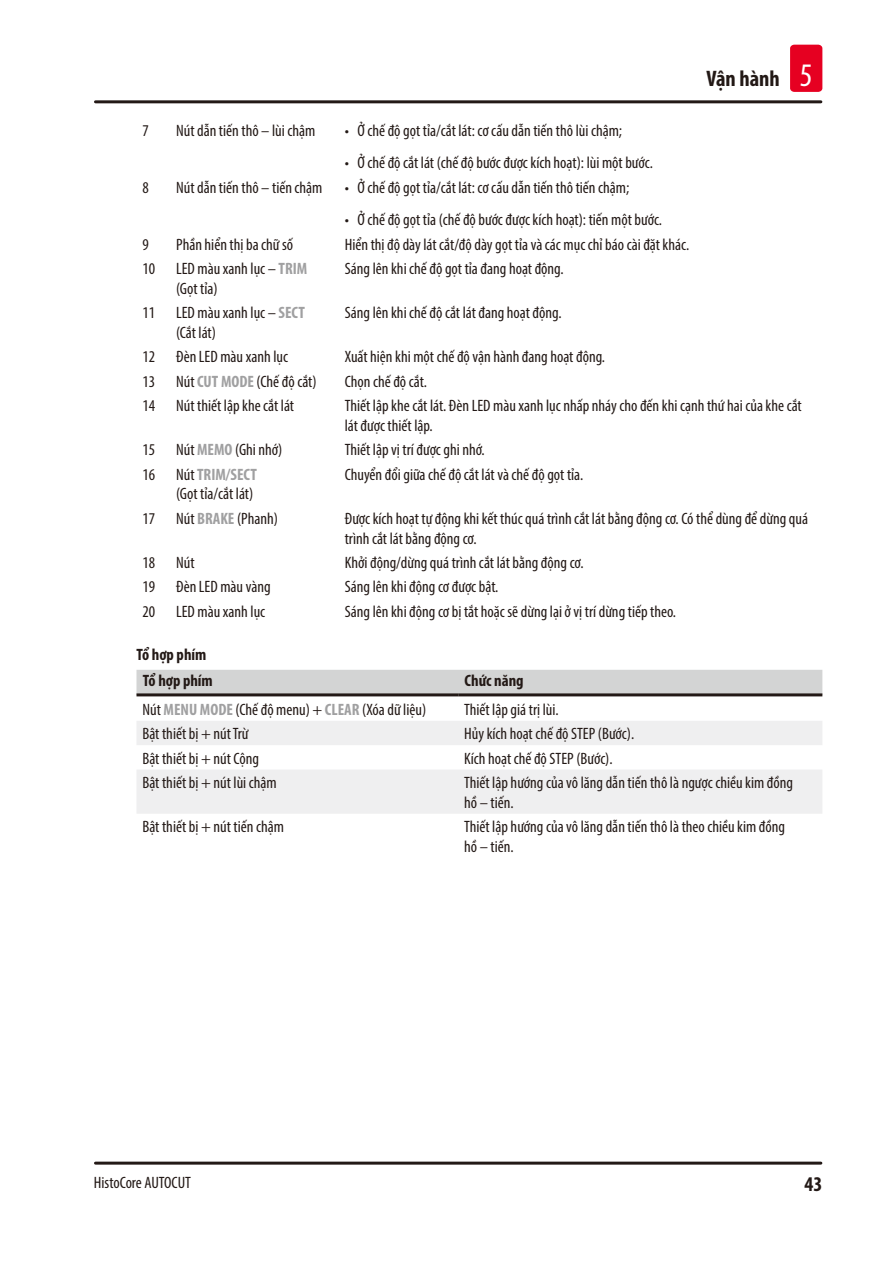
<style>
.page{position:relative;width:893px;height:1263px;background:#fff}
.page>*{position:absolute;margin:0;border:0;box-sizing:border-box;transform-origin:0 0}
.t1{font:700 condensed 22.5px "Myriad Pro";color:#231916}
.t2{font:700 condensed 21px "Myriad Pro";color:#231916}
.Table_text{font:condensed 16.5px/19.8px "Myriad Pro";color:#231916}
.Table_heading{font:700 condensed 16.5px "Myriad Pro";color:#231916}
.Subheading{font:700 condensed 16.5px "Myriad Pro";color:#231916}
.s1{font-weight:400;font-size:33px;color:#fff}
.s2{font-weight:700;color:#a0a0a1}
</style>
<div class="page">
<hr style="left:95px;top:100px;width:726px;height:3px;background:#231916">
<hr style="left:95px;top:1161px;width:726px;height:3px;background:#231916">
<div style="left:790px;top:45px;width:32px;height:47px;background:#e60021;border-radius:4px"></div>
<div style="left:136px;top:670px;width:686px;height:23px;background:#d3d4d4"></div>
<svg style="left:137px;top:721px;width:685px;height:93px;fill:#efeff0"></svg>
<hr style="left:136px;top:693px;width:322px;height:3px;background:#231916">
<hr style="left:458px;top:693px;width:364px;height:3px;background:#231916">
<h1 class="t1" style="left:706px;top:65px;width:108px">Vận hành <span class="s1">5</span></h1>
<p class="Table_text" style="left:142px;top:120px;width:8px">7</p>
<p class="Table_text" style="left:176px;top:120px;width:141px">Nút dẫn tiến thô – lùi chậm</p>
<p class="Table_text" style="left:345px;top:120px;width:279px">• Ở chế độ gọt tỉa/cắt lát: cơ cấu dẫn tiến thô lùi chậm;</p>
<p class="Table_text" style="left:345px;top:153px;width:310px">• Ở chế độ cắt lát (chế độ bước được kích hoạt): lùi một bước.</p>
<p class="Table_text" style="left:142px;top:177px;width:8px">8</p>
<p class="Table_text" style="left:176px;top:177px;width:148px">Nút dẫn tiến thô – tiến chậm</p>
<p class="Table_text" style="left:345px;top:177px;width:286px">• Ở chế độ gọt tỉa/cắt lát: cơ cấu dẫn tiến thô tiến chậm;</p>
<p class="Table_text" style="left:345px;top:210px;width:319px">• Ở chế độ gọt tỉa (chế độ bước được kích hoạt): tiến một bước.</p>
<p class="Table_text" style="left:142px;top:234px;width:8px">9</p>
<p class="Table_text" style="left:176px;top:234px;width:119px">Phần hiển thị ba chữ số</p>
<p class="Table_text" style="left:345px;top:234px;width:346px">Hiển thị độ dày lát cắt/độ dày gọt tỉa và các mục chỉ báo cài đặt khác.</p>
<p class="Table_text" style="left:142px;top:258px;width:14px">10</p>
<p class="Table_text" style="left:176px;top:258px;width:133px">LED màu xanh lục – <span class="s2">TRIM </span>(Gọt tỉa)</p>
<p class="Table_text" style="left:345px;top:258px;width:220px">Sáng lên khi chế độ gọt tỉa đang hoạt động.</p>
<p class="Table_text" style="left:142px;top:303px;width:14px">11</p>
<p class="Table_text" style="left:176px;top:303px;width:130px">LED màu xanh lục – <span class="s2">SECT </span>(Cắt lát)</p>
<p class="Table_text" style="left:345px;top:303px;width:218px">Sáng lên khi chế độ cắt lát đang hoạt động.</p>
<p class="Table_text" style="left:142px;top:347px;width:14px">12</p>
<p class="Table_text" style="left:176px;top:347px;width:113px">Đèn LED màu xanh lục</p>
<p class="Table_text" style="left:345px;top:347px;width:262px">Xuất hiện khi một chế độ vận hành đang hoạt động.</p>
<p class="Table_text" style="left:142px;top:371px;width:14px">13</p>
<p class="Table_text" style="left:176px;top:371px;width:142px">Nút <span class="s2">CUT MODE</span> (Chế độ cắt)</p>
<p class="Table_text" style="left:345px;top:371px;width:84px">Chọn chế độ cắt.</p>
<p class="Table_text" style="left:142px;top:396px;width:14px">14</p>
<p class="Table_text" style="left:176px;top:396px;width:120px">Nút thiết lập khe cắt lát</p>
<p class="Table_text" style="left:345px;top:396px;width:459px">Thiết lập khe cắt lát. Đèn LED màu xanh lục nhấp nháy cho đến khi cạnh thứ hai của khe cắt lát được thiết lập.</p>
<p class="Table_text" style="left:142px;top:440px;width:14px">15</p>
<p class="Table_text" style="left:176px;top:440px;width:108px">Nút <span class="s2">MEMO</span> (Ghi nhớ)</p>
<p class="Table_text" style="left:345px;top:440px;width:141px">Thiết lập vị trí được ghi nhớ.</p>
<p class="Table_text" style="left:142px;top:464px;width:14px">16</p>
<p class="Table_text" style="left:176px;top:464px;width:82px">Nút <span class="s2">TRIM/SECT </span>(Gọt tỉa/cắt lát)</p>
<p class="Table_text" style="left:345px;top:464px;width:240px">Chuyển đổi giữa chế độ cắt lát và chế độ gọt tỉa.</p>
<p class="Table_text" style="left:142px;top:508px;width:14px">17</p>
<p class="Table_text" style="left:176px;top:508px;width:103px">Nút <span class="s2">BRAKE</span> (Phanh)</p>
<p class="Table_text" style="left:345px;top:508px;width:465px">Được kích hoạt tự động khi kết thúc quá trình cắt lát bằng động cơ. Có thể dùng để dừng quá trình cắt lát bằng động cơ.</p>
<p class="Table_text" style="left:142px;top:552px;width:14px">18</p>
<p class="Table_text" style="left:176px;top:552px;width:20px">Nút</p>
<p class="Table_text" style="left:345px;top:552px;width:240px">Khởi động/dừng quá trình cắt lát bằng động cơ.</p>
<p class="Table_text" style="left:142px;top:577px;width:14px">19</p>
<p class="Table_text" style="left:176px;top:577px;width:96px">Đèn LED màu vàng</p>
<p class="Table_text" style="left:345px;top:577px;width:155px">Sáng lên khi động cơ được bật.</p>
<p class="Table_text" style="left:142px;top:601px;width:14px">20</p>
<p class="Table_text" style="left:176px;top:601px;width:91px">LED màu xanh lục</p>
<p class="Table_text" style="left:345px;top:601px;width:333px">Sáng lên khi động cơ bị tắt hoặc sẽ dừng lại ở vị trí dừng tiếp theo.</p>
<p class="Subheading" style="left:136px;top:644px;width:71px">Tổ hợp phím</p>
<p class="Table_heading" style="left:143px;top:671px;width:71px">Tổ hợp phím</p>
<p class="Table_heading" style="left:465px;top:671px;width:61px">Chức năng</p>
<p class="Table_text" style="left:142px;top:699px;width:285px">Nút <span class="s2">MENU MODE</span> (Chế độ menu) + <span class="s2">CLEAR</span> (Xóa dữ liệu)</p>
<p class="Table_text" style="left:464px;top:699px;width:96px">Thiết lập giá trị lùi.</p>
<p class="Table_text" style="left:142px;top:724px;width:107px">Bật thiết bị + nút Trừ</p>
<p class="Table_text" style="left:464px;top:724px;width:172px">Hủy kích hoạt chế độ STEP (Bước).</p>
<p class="Table_text" style="left:142px;top:748px;width:118px">Bật thiết bị + nút Cộng</p>
<p class="Table_text" style="left:464px;top:748px;width:150px">Kích hoạt chế độ STEP (Bước).</p>
<p class="Table_text" style="left:142px;top:772px;width:136px">Bật thiết bị + nút lùi chậm</p>
<p class="Table_text" style="left:464px;top:772px;width:330px">Thiết lập hướng của vô lăng dẫn tiến thô là ngược chiều kim đồng hồ – tiến.</p>
<p class="Table_text" style="left:142px;top:816px;width:143px">Bật thiết bị + nút tiến chậm</p>
<p class="Table_text" style="left:464px;top:816px;width:322px">Thiết lập hướng của vô lăng dẫn tiến thô là theo chiều kim đồng hồ – tiến.</p>
<p class="Table_text" style="left:94px;top:1172px;width:99px">HistoCore AUTOCUT</p>
<p class="t2" style="left:804px;top:1171px;width:19px">43</p>
</div>
